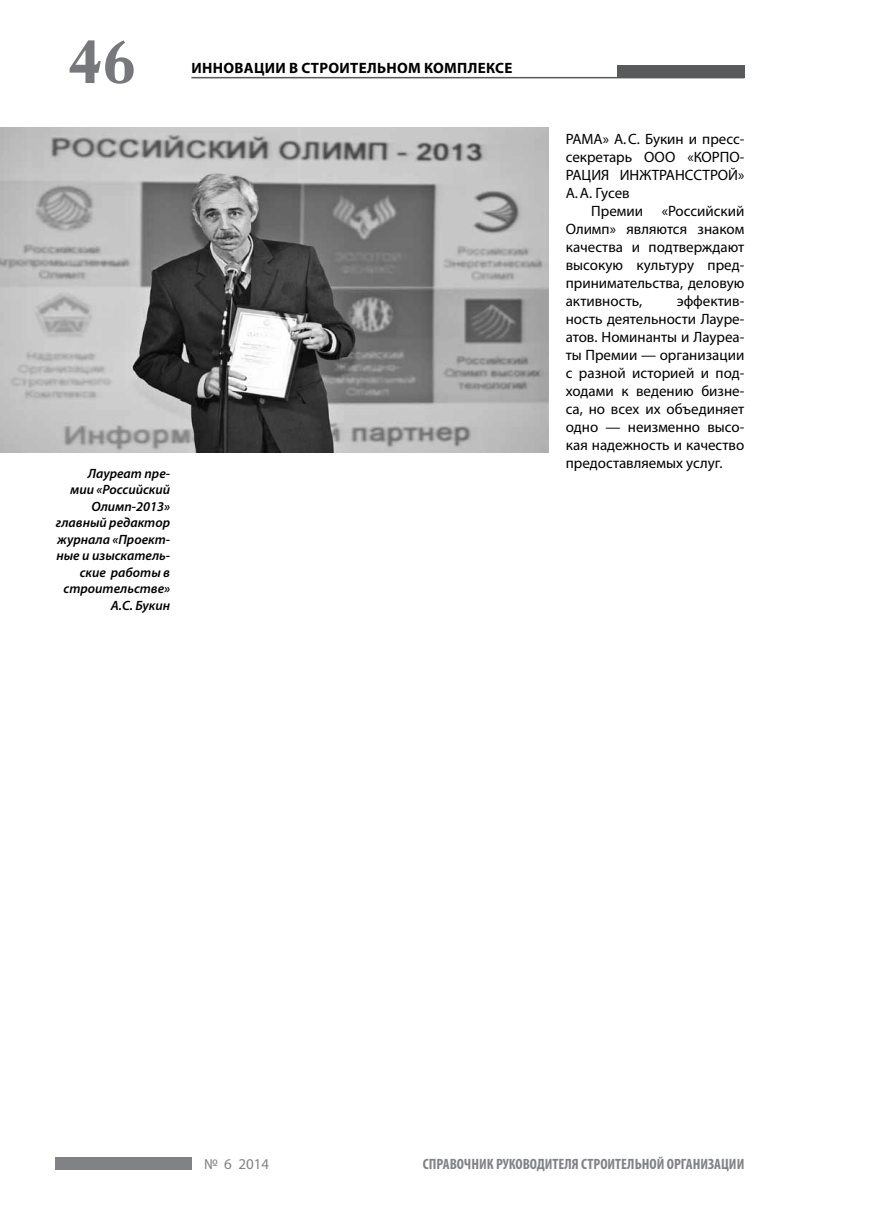
<style>
.page{position:relative;width:872px;height:1212px;background:#fff}
.page>*{position:absolute;margin:0;border:0;box-sizing:border-box;transform-origin:0 0}
.t1{font:700 60px "Academy C";color:#77787b}
.t2{font:15px/18px "Myriad Pro";color:#000;text-align:justify}
.t3{font:700 condensed 15px "Myriad Pro";color:#808285}
.t4{font:700 15px "Myriad Pro";letter-spacing:.02em;color:#000}
.t5{font:15px "Myriad Pro";color:#808285}
.t6{font:italic 600 13.5px/16.5px "Myriad Pro";color:#000;text-align:right}
</style>
<div class="page">
<div style="left:55px;top:1157px;width:136px;height:12px;background:#808285"></div>
<hr style="left:191px;top:77px;width:553px;height:1px;background:#58595b">
<div style="left:617px;top:65px;width:127px;height:13px;background:#58595b"></div>
<img style="left:0;top:128px;width:549px;height:325px">
<h1 class="t1" style="left:68px;top:23px;width:70px">46</h1>
<p class="t4" style="left:191px;top:58px;width:322px">Инновации в строительном комплексе</p>
<p class="t6" style="left:56px;top:465px;width:116px">Лауреат пре-<br>мии «Российский<br>Олимп-2013» главный редактор журнала «Проект&shy;ные и изыскатель&shy;ские работы в строительстве»<br>А.С. Букин</p>
<p class="t2" style="left:566px;top:130px;width:180px">РАМА» А.С. Букин и пресс&shy;секретарь ООО «КОРПО-РАЦИЯ ИНЖТРАНССТРОЙ» А.А. Гусев</p>
<p class="t2" style="left:566px;top:202px;width:180px;text-indent:26px">Премии «Российский Олимп» являются знаком качества и подтверждают высокую культуру пред&shy;принимательства, деловую активность,</p>
<p class="t2" style="left:566px;top:292px;width:180px;text-indent:111px">эффектив&shy;ность деятельности Лауре&shy;атов. Номинанты и Лауреа&shy;ты Премии — организации с разной историей и под&shy;ходами к ведению бизне&shy;са, но всех их объединяет одно — неизменно высо&shy;кая надежность и качество предоставляемых услуг.</p>
<p class="t5" style="left:204px;top:1154px;width:66px">№ 6 2014</p>
<p class="t3" style="left:423px;top:1154px;width:323px">СПРАВОЧНИК РУКОВОДИТЕЛЯ СТРОИТЕЛЬНОЙ ОРГАНИЗАЦИИ</p>
</div>
